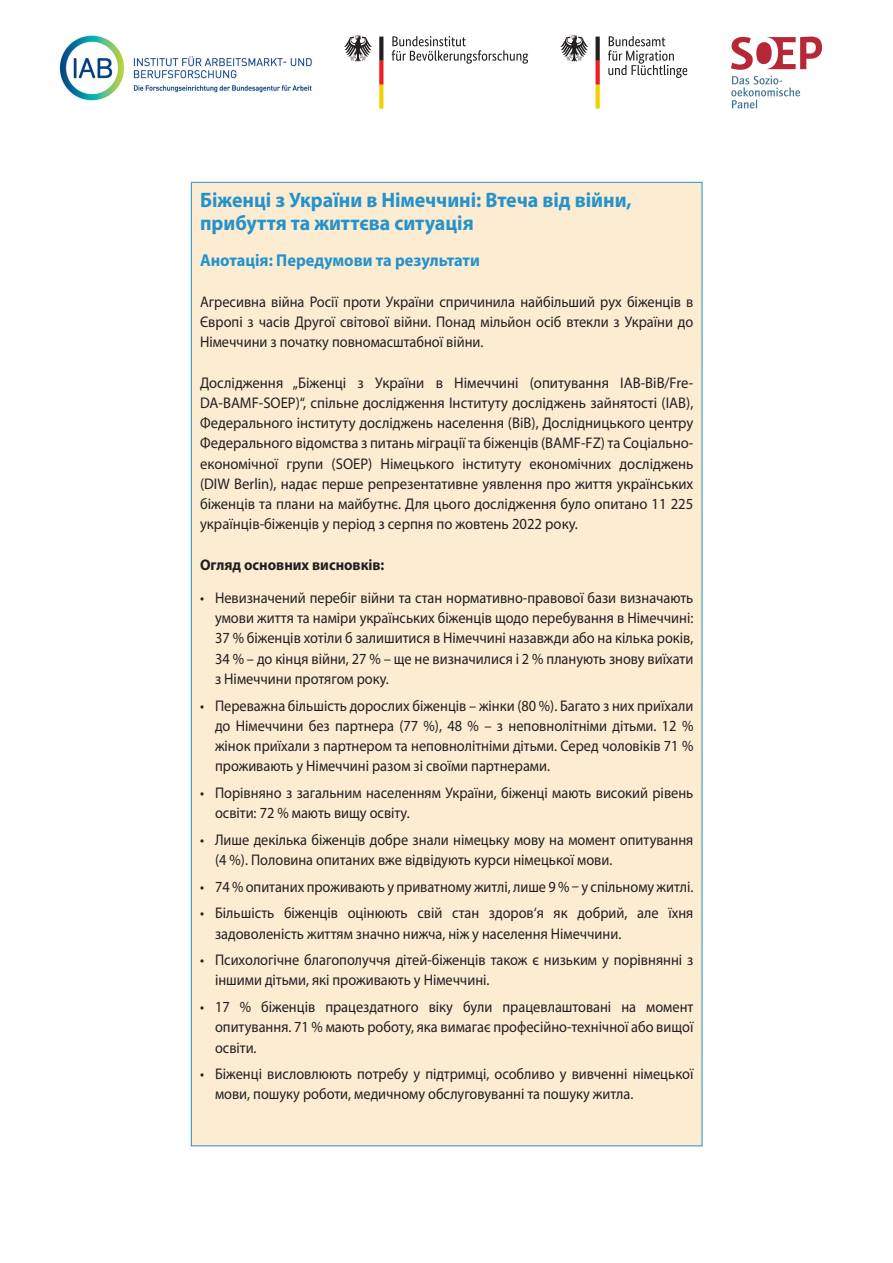
<style>
.page{position:relative;width:893px;height:1263px;background:#fff}
.page>*{position:absolute;margin:0;border:0;box-sizing:border-box;transform-origin:0 0}
.Überschrift_blau_H1{font:700 21px/23.2px "Myriad Pro";color:#2592cb;scale:.95 1}
.Überschrift_blau_H1-2{font:700 17.25px "Myriad Pro";color:#2592cb;scale:.95 1}
.Fliesstext{font:15.45px/20.2px "Myriad Pro";color:#231f20;scale:.93 1}
.Fliesstext-2{font:15.45px/20.2px "Myriad Pro";color:#231f20;text-align:justify;scale:.95 1}
.Fliesstext-3{font:700 15.45px "Myriad Pro";color:#231f20;scale:.95 1}
</style>
<div class="page">
<svg style="left:608px;top:36px;width:79px;height:42px"></svg>
<svg style="left:560px;top:35px;width:28px;height:27px"></svg>
<svg style="left:596px;top:37px;width:4px;height:72px"></svg>
<svg style="left:392px;top:36px;width:136px;height:28px"></svg>
<svg style="left:344px;top:35px;width:28px;height:27px"></svg>
<svg style="left:379px;top:37px;width:4px;height:72px"></svg>
<img style="left:59px;top:35px;width:253px;height:66px">
<svg style="left:731px;top:76px;width:69px;height:32px"></svg>
<svg style="left:731px;top:37px;width:22px;height:33px"></svg>
<div style="left:756px;top:42px;width:16px;height:22px;background:#b72837;border-radius:50%"></div>
<svg style="left:767px;top:37px;width:55px;height:32px"></svg>
<div style="left:191px;top:182px;width:511px;height:964px;background:#fbecd2"></div>
<h1 class="Überschrift_blau_H1" style="left:200px;top:187px;width:456px">Біженці з України в Німеччині: Втеча від війни, прибуття та життєва ситуація</h1>
<h1 class="Überschrift_blau_H1-2" style="left:200px;top:249px;width:296px">Анотація: Передумови та результати</h1>
<p class="Fliesstext" style="left:200px;top:291px;width:532px;text-align:justify">Агресивна війна Росії проти України спричинила найбільший рух біженців в Європі з часів Другої світової війни. Понад мільйон осіб втекли з України до Німеччини з початку повномасштабної війни.</p>
<p class="Fliesstext-2" style="left:200px;top:372px;width:521px">Дослідження „Біженці з України в Німеччині (опитування IAB-BiB/Fre-DA‑BAMF‑SOEP)“, спільне дослідження Інституту досліджень зайнятості (IAB), Федерального інституту досліджень населення (BiB), Дослідницького центру Федерального відомства з питань міграції та біженців (BAMF-FZ) та Соціально&shy;економічної групи (SOEP) Німецького інституту економічних досліджень (DIW Berlin), надає перше репрезентативне уявлення про життя українських біженців та плани на майбутнє. Для цього дослідження було опитано 11 225 українців-біженців у період з серпня по жовтень 2022 року.</p>
<p class="Fliesstext-3" style="left:200px;top:555px;width:196px">Огляд основних висновків:</p>
<p class="Fliesstext" style="left:215px;top:587px;width:516px;text-align:justify;text-indent:-15px">• Невизначений перебіг війни та стан нормативно-правової бази визначають умови життя та наміри українських біженців щодо перебування в Німеччині:<br>37 % біженців хотіли б залишитися в Німеччині назавжди або на кілька років, 34 % – до кінця війни, 27 % – ще не визначилися і 2 % планують знову виїхати з Німеччини протягом року.</p>
<p class="Fliesstext" style="left:215px;top:695px;width:516px;text-align:justify;text-indent:-15px">• Переважна більшість дорослих біженців – жінки (80 %). Багато з них приїхали до Німеччини без партнера (77 %), 48 % – з неповнолітніми дітьми. 12 % жінок приїхали з партнером та неповнолітніми дітьми. Серед чоловіків 71 % проживають у Німеччині разом зі своїми партнерами.</p>
<p class="Fliesstext" style="left:215px;top:782px;width:516px;text-indent:-15px">• Порівняно з загальним населенням України, біженці мають високий рівень освіти: 72 % мають вищу освіту.</p>
<p class="Fliesstext" style="left:215px;top:829px;width:516px;text-indent:-15px">• Лише декілька біженців добре знали німецьку мову на момент опитування (4 %). Половина опитаних вже відвідують курси німецької мови.</p>
<p class="Fliesstext" style="left:200px;top:876px;width:532px">• 74 % опитаних проживають у приватному житлі, лише 9 % – у спільному житлі.</p>
<p class="Fliesstext" style="left:215px;top:903px;width:516px;text-indent:-15px">• Більшість біженців оцінюють свій стан здоров‘я як добрий, але їхня задоволеність життям значно нижча, ніж у населення Німеччини.</p>
<p class="Fliesstext" style="left:215px;top:950px;width:516px;text-indent:-15px">• Психологічне благополуччя дітей-біженців також є низьким у порівнянні з іншими дітьми, які проживають у Німеччині.</p>
<p class="Fliesstext" style="left:215px;top:996px;width:516px;text-align:justify;text-indent:-15px">• 17 % біженців працездатного віку були працевлаштовані на момент опитування. 71 % мають роботу, яка вимагає професійно-технічної або вищої освіти.</p>
<p class="Fliesstext" style="left:215px;top:1064px;width:516px;text-indent:-15px">• Біженці висловлюють потребу у підтримці, особливо у вивченні німецької мови, пошуку роботи, медичному обслуговуванні та пошуку житла.</p>
</div>
